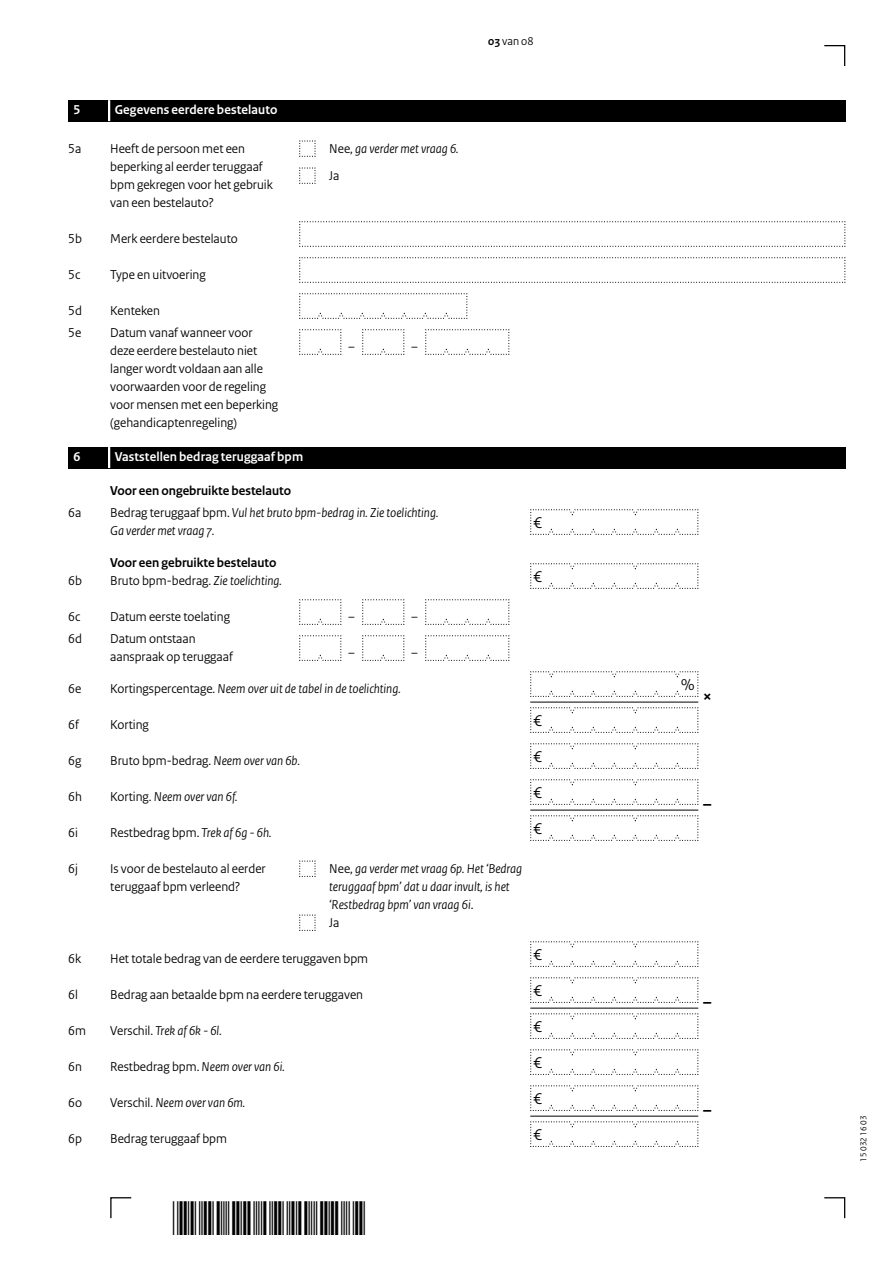
<style>
.page{position:relative;width:893px;height:1263px;background:#fff}
.page>*{position:absolute;margin:0;border:0;box-sizing:border-box;transform-origin:0 0}
.t1{font:700 18px "Rijksoverheid Sans Heading";color:#000}
.Veld{font:16.5px "Rijksoverheid Sans Heading";color:#000}
.Vraag_Nummer{font:13.5px/18px "Rijksoverheid Sans Heading";color:#000}
.Vraag_Nummer_12{font:13.5px/18px "Rijksoverheid Sans Heading";color:#000}
.Vraag_geen_inspring_niet_op_stramien{font:italic 13.5px/18px "Rijksoverheid Sans Heading";color:#000}
.Vraag_Nummer-2{font:italic 13.5px "Rijksoverheid Sans Heading";color:#000}
.Vraag_Nummer_12-2{font:italic 13.5px/18px "Rijksoverheid Sans Heading";color:#000}
.Vraag_Nummer-3{font:700 13.5px "Rijksoverheid Sans Heading";color:#000}
.KOP_B_Nummer{font:700 13.5px "Rijksoverheid Sans Heading";letter-spacing:.01em;color:#fff}
.KOP_D_Nummer{font:700 13.5px "Rijksoverheid Sans Heading";letter-spacing:.01em;color:#fff}
.Vraag_geen_inspring_niet_op_stramien-2{font:13.5px "Rijksoverheid Sans Heading";color:#000}
.t2{font:12px "Rijksoverheid Sans Heading";color:#000}
.t3{font:9px "Rijksoverheid Sans Heading";color:#000}
.s1{font-weight:700}
.s2{font-style:normal}
.s3{font-style:italic}
</style>
<div class="page">
<svg style="left:824px;top:45px;width:22px;height:21px"></svg>
<svg style="left:824px;top:1197px;width:22px;height:22px"></svg>
<svg style="left:110px;top:1197px;width:22px;height:22px"></svg>
<svg style="left:299px;top:140px;width:17px;height:17px"></svg>
<svg style="left:299px;top:167px;width:17px;height:17px"></svg>
<svg style="left:299px;top:221px;width:547px;height:26px"></svg>
<svg style="left:299px;top:257px;width:547px;height:26px"></svg>
<svg style="left:299px;top:293px;width:169px;height:26px"></svg>
<svg style="left:299px;top:329px;width:43px;height:26px"></svg>
<svg style="left:362px;top:329px;width:43px;height:26px"></svg>
<svg style="left:425px;top:329px;width:85px;height:26px"></svg>
<svg style="left:530px;top:509px;width:169px;height:26px"></svg>
<svg style="left:530px;top:563px;width:169px;height:26px"></svg>
<svg style="left:299px;top:599px;width:43px;height:26px"></svg>
<svg style="left:362px;top:599px;width:43px;height:26px"></svg>
<svg style="left:425px;top:599px;width:85px;height:26px"></svg>
<svg style="left:299px;top:635px;width:43px;height:26px"></svg>
<svg style="left:362px;top:635px;width:43px;height:26px"></svg>
<svg style="left:425px;top:635px;width:85px;height:26px"></svg>
<svg style="left:530px;top:671px;width:169px;height:26px"></svg>
<hr style="left:530px;top:702px;width:168px;height:1px;background:#000">
<svg style="left:530px;top:707px;width:169px;height:26px"></svg>
<svg style="left:530px;top:743px;width:169px;height:26px"></svg>
<svg style="left:530px;top:779px;width:169px;height:26px"></svg>
<hr style="left:530px;top:810px;width:168px;height:1px;background:#000">
<svg style="left:530px;top:815px;width:169px;height:26px"></svg>
<svg style="left:299px;top:860px;width:17px;height:17px"></svg>
<svg style="left:299px;top:914px;width:17px;height:17px"></svg>
<svg style="left:530px;top:941px;width:169px;height:26px"></svg>
<svg style="left:530px;top:977px;width:169px;height:26px"></svg>
<hr style="left:530px;top:1008px;width:168px;height:1px;background:#000">
<svg style="left:530px;top:1013px;width:169px;height:26px"></svg>
<svg style="left:530px;top:1049px;width:169px;height:26px"></svg>
<svg style="left:530px;top:1085px;width:169px;height:26px"></svg>
<hr style="left:530px;top:1116px;width:168px;height:1px;background:#000">
<svg style="left:530px;top:1121px;width:169px;height:26px"></svg>
<div style="left:68px;top:100px;width:777px;height:21px;background:#000"></div>
<hr style="left:108px;top:100px;width:2px;height:21px;background:#fff">
<div style="left:68px;top:447px;width:777px;height:21px;background:#000"></div>
<hr style="left:108px;top:447px;width:2px;height:21px;background:#fff">
<p class="t2" style="left:488px;top:34px;width:47px"><span class="s1">03</span> van 08</p>
<h2 class="KOP_D_Nummer" style="left:74px;top:102px;width:8px">5</h2>
<h2 class="KOP_D_Nummer" style="left:115px;top:102px;width:164px">Gegevens eerdere bestelauto</h2>
<p class="Vraag_Nummer" style="left:68px;top:140px;width:15px">5a</p>
<p class="Vraag_Nummer" style="left:110px;top:140px;width:164px">Heeft de persoon met een beperking al eerder teruggaaf bpm gekregen voor het gebruik van een bestelauto?</p>
<p class="Vraag_geen_inspring_niet_op_stramien" style="left:329px;top:140px;width:131px"><span class="s2">Nee,</span> ga verder met vraag 6.</p>
<p class="Vraag_geen_inspring_niet_op_stramien-2" style="left:329px;top:168px;width:12px">Ja</p>
<p class="Vraag_Nummer" style="left:68px;top:230px;width:15px">5b</p>
<p class="Vraag_Nummer" style="left:110px;top:230px;width:129px">Merk eerdere bestelauto</p>
<p class="Vraag_Nummer" style="left:68px;top:266px;width:14px">5c</p>
<p class="Vraag_Nummer" style="left:110px;top:266px;width:97px">Type en uitvoering</p>
<p class="Vraag_Nummer" style="left:68px;top:302px;width:15px">5d</p>
<p class="Vraag_Nummer" style="left:110px;top:302px;width:51px">Kenteken</p>
<p class="Vraag_Nummer" style="left:68px;top:324px;width:15px">5e</p>
<p class="Vraag_Nummer" style="left:110px;top:324px;width:170px">Datum vanaf wanneer voor deze eerdere bestelauto niet langer wordt voldaan aan alle voorwaarden voor de regeling voor mensen met een beperking (gehandicaptenregeling)</p>
<h2 class="KOP_B_Nummer" style="left:74px;top:449px;width:8px">6</h2>
<h2 class="KOP_B_Nummer" style="left:115px;top:449px;width:190px">Vaststellen bedrag teruggaaf bpm</h2>
<p class="Vraag_Nummer-3" style="left:110px;top:483px;width:182px">Voor een ongebruikte bestelauto</p>
<p class="Vraag_Nummer_12" style="left:68px;top:504px;width:15px">6a</p>
<p class="Vraag_Nummer_12-2" style="left:110px;top:504px;width:330px"><span class="s2">Bedrag teruggaaf bpm.</span> Vul het bruto bpm-bedrag in. Zie toelichting.<br>Ga verder met vraag 7.</p>
<p class="Veld" style="left:533px;top:513px;width:10px">€</p>
<p class="Vraag_Nummer-3" style="left:110px;top:555px;width:168px">Voor een gebruikte bestelauto</p>
<p class="Vraag_Nummer_12" style="left:68px;top:572px;width:15px">6b</p>
<p class="Vraag_Nummer_12" style="left:110px;top:572px;width:173px">Bruto bpm-bedrag. <span class="s3">Zie toelichting.</span></p>
<p class="Veld" style="left:533px;top:567px;width:10px">€</p>
<p class="Vraag_Nummer" style="left:68px;top:608px;width:14px">6c</p>
<p class="Vraag_Nummer" style="left:110px;top:608px;width:121px">Datum eerste toelating</p>
<p class="Vraag_Nummer_12" style="left:68px;top:630px;width:15px">6d</p>
<p class="Vraag_Nummer_12" style="left:110px;top:630px;width:124px">Datum ontstaan aanspraak op teruggaaf</p>
<p class="Vraag_Nummer" style="left:68px;top:680px;width:15px">6e</p>
<p class="Vraag_Nummer-2" style="left:110px;top:681px;width:292px"><span class="s2">Kortingspercentage.</span> Neem over uit de tabel in de toelichting.</p>
<p class="Veld" style="left:681px;top:675px;width:15px">%</p>
<p class="Vraag_Nummer_12" style="left:68px;top:716px;width:12px">6f</p>
<p class="Vraag_Nummer_12" style="left:110px;top:716px;width:40px">Korting</p>
<p class="Veld" style="left:533px;top:711px;width:10px">€</p>
<p class="Vraag_Nummer" style="left:68px;top:752px;width:15px">6g</p>
<p class="Vraag_Nummer" style="left:110px;top:752px;width:191px">Bruto bpm-bedrag. <span class="s3">Neem over van 6b.</span></p>
<p class="Veld" style="left:533px;top:747px;width:10px">€</p>
<p class="Vraag_Nummer" style="left:68px;top:788px;width:15px">6h</p>
<p class="Vraag_Nummer-2" style="left:110px;top:789px;width:129px"><span class="s2">Korting.</span> Neem over van 6f.</p>
<p class="Veld" style="left:533px;top:783px;width:10px">€</p>
<p class="Vraag_Nummer_12" style="left:68px;top:824px;width:11px">6i</p>
<p class="Vraag_Nummer_12" style="left:110px;top:824px;width:163px">Restbedrag bpm. <span class="s3">Trek af 6g - 6h.</span></p>
<p class="Veld" style="left:533px;top:819px;width:10px">€</p>
<p class="Vraag_Nummer" style="left:68px;top:860px;width:11px">6j</p>
<p class="Vraag_Nummer" style="left:110px;top:860px;width:157px">Is voor de bestelauto al eerder teruggaaf bpm verleend?</p>
<p class="Vraag_geen_inspring_niet_op_stramien" style="left:329px;top:860px;width:195px"><span class="s2">Nee,</span> ga verder met vraag 6p. Het ‘Bedrag teruggaaf bpm’ dat u daar invult, is het ‘Restbedrag bpm’ van vraag 6i<span class="s2">.</span></p>
<p class="Vraag_geen_inspring_niet_op_stramien-2" style="left:329px;top:915px;width:12px">Ja</p>
<p class="Vraag_Nummer" style="left:68px;top:950px;width:14px">6k</p>
<p class="Vraag_Nummer" style="left:110px;top:950px;width:259px">Het totale bedrag van de eerdere teruggaven bpm</p>
<p class="Veld" style="left:533px;top:945px;width:10px">€</p>
<p class="Vraag_Nummer" style="left:68px;top:986px;width:11px">6l</p>
<p class="Vraag_Nummer" style="left:110px;top:986px;width:254px">Bedrag aan betaalde bpm na eerdere teruggaven</p>
<p class="Veld" style="left:533px;top:981px;width:10px">€</p>
<p class="Vraag_Nummer_12" style="left:68px;top:1022px;width:19px">6m</p>
<p class="Vraag_Nummer_12-2" style="left:110px;top:1022px;width:113px"><span class="s2">Verschil.</span> Trek af 6k - 6l.</p>
<p class="Veld" style="left:533px;top:1017px;width:10px">€</p>
<p class="Vraag_Nummer" style="left:68px;top:1058px;width:15px">6n</p>
<p class="Vraag_Nummer" style="left:110px;top:1058px;width:176px">Restbedrag bpm. <span class="s3">Neem over van 6i.</span></p>
<p class="Veld" style="left:533px;top:1053px;width:10px">€</p>
<p class="Vraag_Nummer" style="left:68px;top:1094px;width:15px">6o</p>
<p class="Vraag_Nummer-2" style="left:110px;top:1095px;width:137px"><span class="s2">Verschil.</span> Neem over van 6m.</p>
<p class="Veld" style="left:533px;top:1089px;width:10px">€</p>
<p class="Vraag_Nummer_12" style="left:68px;top:1130px;width:15px">6p</p>
<p class="Vraag_Nummer_12" style="left:110px;top:1130px;width:118px">Bedrag teruggaaf bpm</p>
<p class="Veld" style="left:533px;top:1125px;width:10px">€</p>
<h1 class="t1" style="left:703px;top:686px;width:11px">×</h1>
<h1 class="t1" style="left:703px;top:794px;width:10px">–</h1>
<h1 class="t1" style="left:703px;top:992px;width:10px">–</h1>
<h1 class="t1" style="left:703px;top:1100px;width:10px">–</h1>
<p class="t3" style="left:858px;top:1161px;width:47px;rotate:-90deg">15 032 16 03</p>
</div>
